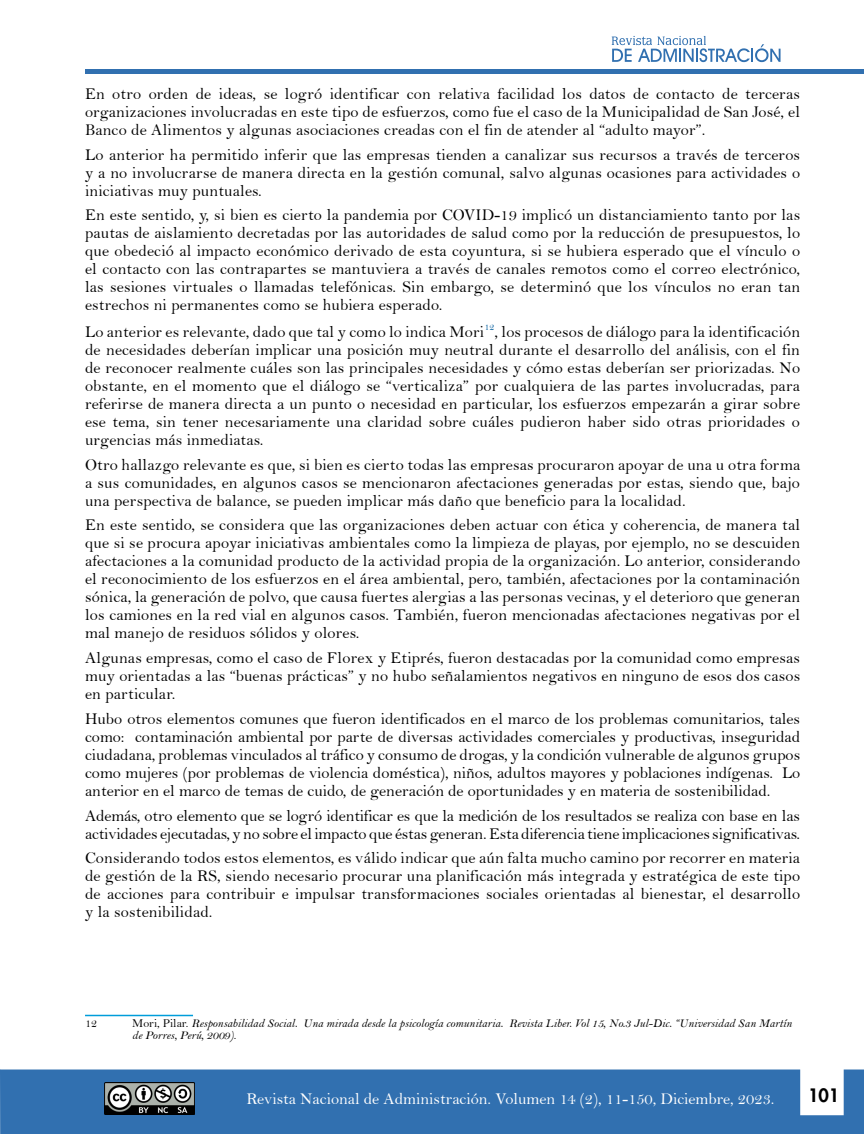
<style>
.page{position:relative;width:864px;height:1134px;background:#fff}
.page>*{position:absolute;margin:0;border:0;box-sizing:border-box;transform-origin:0 0}
.t1{font:800 18px "Futura Std";color:#000}
.t2{font:16.5px/18px "Bell";letter-spacing:.01em;color:#000;text-align:justify}
.t3{font:16.5px/18px "Bell";letter-spacing:-.01em;color:#000}
.t4{font:16.5px "Bell";color:#fff}
.t5{font:12px/12px "Bell MT Italic";color:#000}
.t6{font:12px "Bell";color:#000}
.s1{font-family:"Bell"}
</style>
<div class="page">
<svg style="left:612px;top:36px;width:169px;height:26px"></svg>
<div style="left:85px;top:69px;width:779px;height:5px;background:#3170b0"></div>
<div style="left:0;top:1070px;width:864px;height:64px;background:#3170b0"></div>
<img style="left:104px;top:1083px;width:90px;height:31px">
<hr style="left:85px;top:1015px;width:108px;height:1px;background:#009dda">
<p class="t2" style="left:85px;top:84px;width:717px">En otro orden de ideas, se logró identificar con relativa facilidad los datos de contacto de terceras organizaciones involucradas en este tipo de esfuerzos, como fue el caso de la Municipalidad de San José, el Banco de Alimentos y algunas asociaciones creadas con el fin de atender al “adulto mayor”.</p>
<p class="t2" style="left:85px;top:145px;width:717px">Lo anterior ha permitido inferir que las empresas tienden a canalizar sus recursos a través de terceros y a no involucrarse de manera directa en la gestión comunal, salvo algunas ocasiones para actividades o iniciativas muy puntuales.</p>
<p class="t2" style="left:85px;top:206px;width:717px">En este sentido, y, si bien es cierto la pandemia por COVID-19 implicó un distanciamiento tanto por las pautas de aislamiento decretadas por las autoridades de salud como por la reducción de presupuestos, lo que obedeció al impacto económico derivado de esta coyuntura, si se hubiera esperado que el vínculo o el contacto con las contrapartes se mantuviera a través de canales remotos como el correo electrónico, las sesiones virtuales o llamadas telefónicas. Sin embargo, se determinó que los vínculos no eran tan estrechos ni permanentes como se hubiera esperado.</p>
<p class="t2" style="left:85px;top:323px;width:717px">Lo anterior es relevante, dado que tal y como lo indica Mori<sup>12</sup>, los procesos de diálogo para la identificación de necesidades deberían implicar una posición muy neutral durante el desarrollo del análisis, con el fin de reconocer realmente cuáles son las principales necesidades y cómo estas deberían ser priorizadas. No obstante, en el momento que el diálogo se “verticaliza” por cualquiera de las partes involucradas, para referirse de manera directa a un punto o necesidad en particular, los esfuerzos empezarán a girar sobre ese tema, sin tener necesariamente una claridad sobre cuáles pudieron haber sido otras prioridades o urgencias más inmediatas.</p>
<p class="t2" style="left:85px;top:455px;width:717px">Otro hallazgo relevante es que, si bien es cierto todas las empresas procuraron apoyar de una u otra forma a sus comunidades, en algunos casos se mencionaron afectaciones generadas por estas, siendo que, bajo una perspectiva de balance, se pueden implicar más daño que beneficio para la localidad.</p>
<p class="t2" style="left:85px;top:516px;width:717px">En este sentido, se considera que las organizaciones deben actuar con ética y coherencia, de manera tal que si se procura apoyar iniciativas ambientales como la limpieza de playas, por ejemplo, no se descuiden afectaciones a la comunidad producto de la actividad propia de la organización. Lo anterior, considerando el reconocimiento de los esfuerzos en el área ambiental, pero, también, afectaciones por la contaminación sónica, la generación de polvo, que causa fuertes alergias a las personas vecinas, y el deterioro que generan los camiones en la red vial en algunos casos. También, fueron mencionadas afectaciones negativas por el mal manejo de residuos sólidos y olores.</p>
<p class="t2" style="left:85px;top:649px;width:717px">Algunas empresas, como el caso de Florex y Etiprés, fueron destacadas por la comunidad como empresas muy orientadas a las “buenas prácticas” y no hubo señalamientos negativos en ninguno de esos dos casos en particular.</p>
<p class="t2" style="left:85px;top:710px;width:717px">Hubo otros elementos comunes que fueron identificados en el marco de los problemas comunitarios, tales como: contaminación ambiental por parte de diversas actividades comerciales y productivas, inseguridad ciudadana, problemas vinculados al tráfico y consumo de drogas, y la condición vulnerable de algunos grupos como mujeres (por problemas de violencia doméstica), niños, adultos mayores y poblaciones indígenas. Lo anterior en el marco de temas de cuido, de generación de oportunidades y en materia de sostenibilidad.</p>
<p class="t3" style="left:85px;top:806px;width:717px">Además, otro elemento que se logró identificar es que la medición de los resultados se realiza con base en las actividades ejecutadas, y no sobre el impacto que éstas generan. Esta diferencia tiene implicaciones significativas.</p>
<p class="t2" style="left:85px;top:849px;width:717px">Considerando todos estos elementos, es válido indicar que aún falta mucho camino por recorrer en materia de gestión de la RS, siendo necesario procurar una planificación más integrada y estratégica de este tipo de acciones para contribuir e impulsar transformaciones sociales orientadas al bienestar, el desarrollo y la sostenibilidad.</p>
<p class="t6" style="left:85px;top:1017px;width:13px">12</p>
<p class="t5" style="left:132px;top:1018px;width:661px"><span class="s1">Mori, Pilar.</span> Responsabilidad Social. Una mirada desde la psicología comunitaria. Revista Liber. Vol 15, No.3 Jul-Dic. “Universidad San Martín de Porres, Perú, 2009)<span class="s1">.</span></p>
<p class="t4" style="left:247px;top:1088px;width:529px">Revista Nacional de Administración. Volumen 14 (2), 11-150, Diciembre, 2023.</p>
<p class="t1" style="left:808px;top:1084px;width:33px">101</p>
</div>
